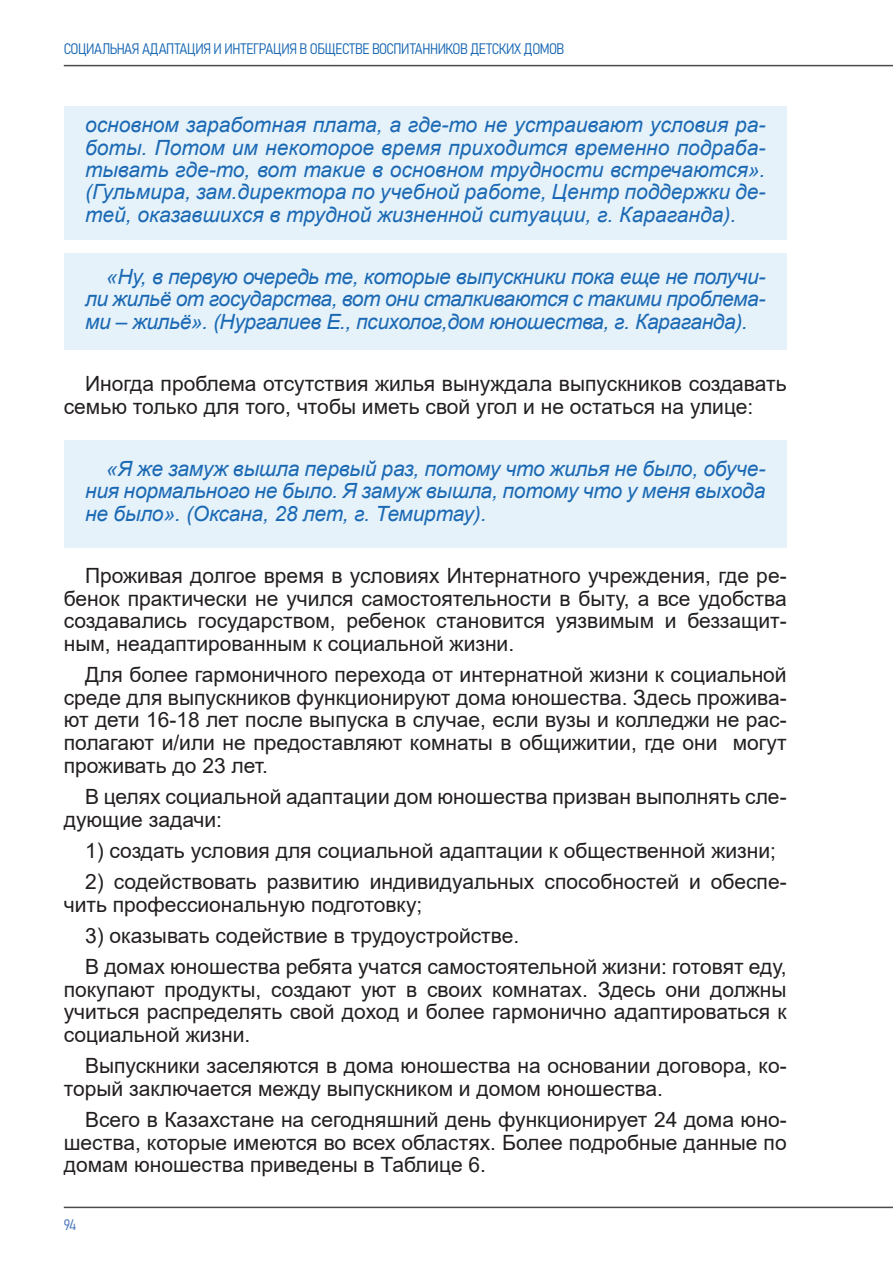
<style>
.page{position:relative;width:893px;height:1263px;background:#fff}
.page>*{position:absolute;margin:0;border:0;box-sizing:border-box;transform-origin:0 0}
.t1{font:21px/22.6px "Arial";color:#231f20}
.t2{font:italic 21px/22.4px "Arial";letter-spacing:-.01em;color:#1b69b4;text-align:justify}
.t3{font:15px "Bahnschrift";letter-spacing:-.03em;color:#1b69b4}
.t4{font:15px "Bahnschrift";color:#4a77bc}
</style>
<div class="page">
<hr style="left:64px;top:65px;width:829px;height:1px;background:#4b4c4d">
<hr style="left:64px;top:1206px;width:829px;height:2px;background:#4b4c4d">
<div style="left:64px;top:106px;width:723px;height:133px;background:#e5f2fa"></div>
<div style="left:64px;top:253px;width:723px;height:97px;background:#e5f2fa"></div>
<div style="left:64px;top:440px;width:723px;height:107px;background:#e5f2fa"></div>
<p class="t3" style="left:64px;top:37px;width:502px">СОЦИАЛЬНАЯ АДАПТАЦИЯ И ИНТЕГРАЦИЯ В ОБЩЕСТВЕ ВОСПИТАННИКОВ ДЕТСКИХ ДОМОВ</p>
<p class="t2" style="left:85px;top:114px;width:682px">основном заработная плата, а где-то не устраивают условия ра&shy;боты. Потом им некоторое время приходится временно подраба&shy;тывать где-то, вот такие в основном трудности встречаются». (Гульмира, зам.директора по учебной работе, Центр поддержки де&shy;тей, оказавшихся в трудной жизненной ситуации, г. Караганда).</p>
<p class="t2" style="left:85px;top:266px;width:682px;text-indent:21px">«Ну, в первую очередь те, которые выпускники пока еще не получи&shy;ли жильё от государства, вот они сталкиваются с такими проблема&shy;ми – жильё». (Нургалиев Е., психолог,дом юношества, г. Караганда).</p>
<p class="t1" style="left:64px;top:372px;width:724px;text-indent:21px">Иногда проблема отсутствия жилья вынуждала выпускников создавать семью только для того, чтобы иметь свой угол и не остаться на улице:</p>
<p class="t2" style="left:85px;top:458px;width:682px;text-indent:21px">«Я же замуж вышла первый раз, потому что жилья не было, обуче&shy;ния нормального не было. Я замуж вышла, потому что у меня выхода не было». (Оксана, 28 лет, г. Темиртау).</p>
<p class="t1" style="left:64px;top:564px;width:724px;text-align:justify;text-indent:21px">Проживая долгое время в условиях Интернатного учреждения, где ре&shy;бенок практически не учился самостоятельности в быту, а все удобства создавались государством, ребенок становится уязвимым и беззащит&shy;ным, неадаптированным к социальной жизни.</p>
<p class="t1" style="left:64px;top:663px;width:724px;text-align:justify;text-indent:21px">Для более гармоничного перехода от интернатной жизни к социальной среде для выпускников функционируют дома юношества. Здесь прожива&shy;ют дети 16-18 лет после выпуска в случае, если вузы и колледжи не рас&shy;полагают и/или не предоставляют комнаты в общижитии, где они могут проживать до 23 лет.</p>
<p class="t1" style="left:64px;top:785px;width:724px;text-indent:21px">В целях социальной адаптации дом юношества призван выполнять сле&shy;дующие задачи:</p>
<p class="t1" style="left:85px;top:839px;width:692px">1) создать условия для социальной адаптации к общественной жизни;</p>
<p class="t1" style="left:64px;top:870px;width:724px;text-indent:21px">2) содействовать развитию индивидуальных способностей и обеспе&shy;чить профессиональную подготовку;</p>
<p class="t1" style="left:85px;top:924px;width:436px">3) оказывать содействие в трудоустройстве.</p>
<p class="t1" style="left:64px;top:955px;width:724px;text-align:justify;text-indent:21px">В домах юношества ребята учатся самостоятельной жизни: готовят еду, покупают продукты, создают уют в своих комнатах. Здесь они должны учиться распределять свой доход и более гармонично адаптироваться к социальной жизни.</p>
<p class="t1" style="left:64px;top:1054px;width:724px;text-indent:21px">Выпускники заселяются в дома юношества на основании договора, ко&shy;торый заключается между выпускником и домом юношества.</p>
<p class="t1" style="left:64px;top:1108px;width:724px;text-align:justify;text-indent:21px">Всего в Казахстане на сегодняшний день функционирует 24 дома юно&shy;шества, которые имеются во всех областях. Более подробные данные по домам юношества приведены в Таблице 6.</p>
<p class="t4" style="left:64px;top:1213px;width:14px">94</p>
</div>
